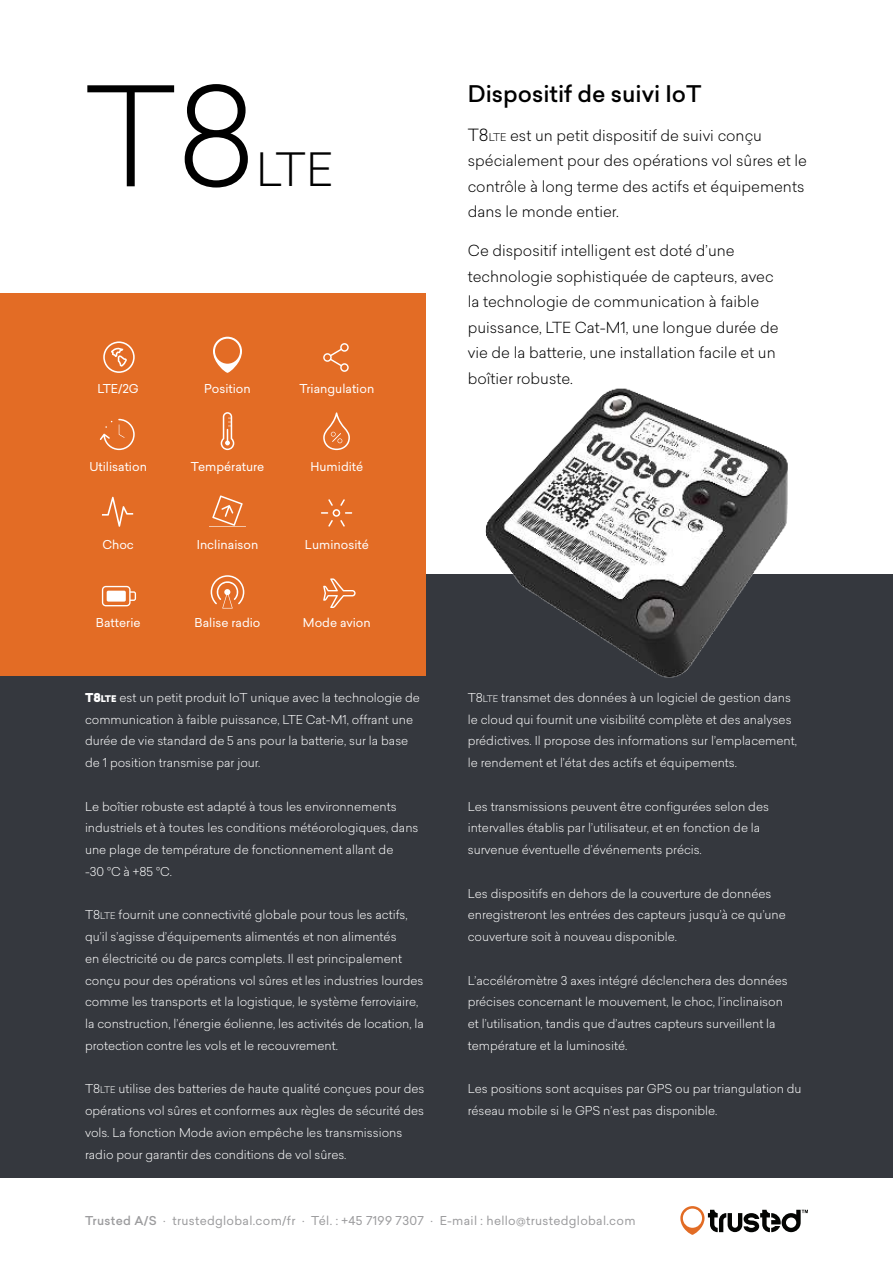
<style>
.page{position:relative;width:893px;height:1263px;background:#fff}
.page>*{position:absolute;margin:0;border:0;box-sizing:border-box;transform-origin:0 0}
.t1{font:300 135px "Sailec";color:#000}
.t2{font:300 45px "Sailec";color:#000}
.t3{font:500 22.5px "Sailec";color:#000}
.t4{font:300 15px/25.5px "Sailec";color:#000}
.t5{font:300 12px/21.8px "Sailec";color:#fff}
.t6{font:12px "Sailec";color:#fff}
.t7{font:12px "Sailec";letter-spacing:.025em;color:#9c9c9e}
.s1{font-weight:900}
.s2{font-weight:900;font-size:9px}
.s3{font-size:9px}
.s4{font-size:16.5px}
.s5{font-size:10.5px}
.s6{font-weight:500}
</style>
<div class="page">
<div style="left:0;top:574px;width:893px;height:604px;background:#35383e"></div>
<svg style="left:680px;top:1206px;width:128px;height:29px"></svg>
<img style="left:485px;top:388px;width:303px;height:290px">
<div style="left:0;top:293px;width:425px;height:383px;background:#e36c25"></div>
<svg style="left:102px;top:497px;width:31px;height:30px"></svg>
<svg style="left:323px;top:578px;width:33px;height:30px"></svg>
<svg style="left:102px;top:586px;width:34px;height:20px"></svg>
<svg style="left:211px;top:575px;width:33px;height:33px"></svg>
<svg style="left:323px;top:343px;width:26px;height:29px"></svg>
<svg style="left:103px;top:341px;width:32px;height:32px"></svg>
<svg style="left:213px;top:337px;width:29px;height:36px"></svg>
<svg style="left:100px;top:419px;width:35px;height:31px"></svg>
<svg style="left:221px;top:412px;width:13px;height:38px"></svg>
<svg style="left:323px;top:412px;width:27px;height:38px"></svg>
<svg style="left:321px;top:499px;width:31px;height:28px"></svg>
<svg style="left:209px;top:495px;width:37px;height:32px"></svg>
<h1 class="t1" style="left:85px;top:80px;width:173px">T8</h1>
<h2 class="t2" style="left:256px;top:151px;width:78px">LTE</h2>
<p class="t6" style="left:98px;top:383px;width:43px">LTE/2G</p>
<p class="t6" style="left:204px;top:383px;width:48px">Position</p>
<p class="t6" style="left:299px;top:383px;width:76px">Triangulation</p>
<p class="t6" style="left:89px;top:461px;width:59px">Utilisation</p>
<p class="t6" style="left:191px;top:461px;width:75px">Température</p>
<p class="t6" style="left:311px;top:461px;width:54px">Humidité</p>
<p class="t6" style="left:102px;top:539px;width:33px">Choc</p>
<p class="t6" style="left:197px;top:539px;width:63px">Inclinaison</p>
<p class="t6" style="left:305px;top:539px;width:65px">Luminosité</p>
<p class="t6" style="left:96px;top:617px;width:46px">Batterie</p>
<p class="t6" style="left:195px;top:617px;width:68px">Balise radio</p>
<p class="t6" style="left:303px;top:617px;width:69px">Mode avion</p>
<p class="t5" style="left:85px;top:688px;width:336px"><span class="s1">T8</span><span class="s2">LTE</span> est un petit produit IoT unique avec la technologie de communication à faible puissance, LTE Cat-M1, offrant une durée de vie standard de 5 ans pour la batterie, sur la base de 1 position transmise par jour.</p>
<p class="t5" style="left:85px;top:796px;width:335px">Le boîtier robuste est adapté à tous les environnements industriels et à toutes les conditions météorologiques, dans une plage de température de fonctionnement allant de<br>-30 °C à +85 °C.</p>
<p class="t5" style="left:85px;top:905px;width:340px">T8<span class="s3">LTE</span> fournit une connectivité globale pour tous les actifs, qu’il s’agisse d’équipements alimentés et non alimentés<br>en électricité ou de parcs complets. Il est principalement conçu pour des opérations vol sûres et les industries lourdes comme les transports et la logistique, le système ferroviaire, la construction, l’énergie éolienne, les activités de location, la protection contre les vols et le recouvrement.</p>
<p class="t5" style="left:85px;top:1079px;width:341px">T8<span class="s3">LTE</span> utilise des batteries de haute qualité conçues pour des opérations vol sûres et conformes aux règles de sécurité des vols. La fonction Mode avion empêche les transmissions radio pour garantir des conditions de vol sûres.</p>
<h3 class="t3" style="left:468px;top:84px;width:235px">Dispositif de suivi IoT</h3>
<p class="t4" style="left:468px;top:124px;width:341px"><span class="s4">T8</span><span class="s5">LTE</span> est un petit dispositif de suivi conçu spécialement pour des opérations vol sûres et le contrôle à long terme des actifs et équipements dans le monde entier.</p>
<p class="t4" style="left:468px;top:240px;width:312px">Ce dispositif intelligent est doté d’une technologie sophistiquée de capteurs, avec la technologie de communication à faible puissance, LTE Cat-M1, une longue durée de vie de la batterie, une installation facile et un boîtier robuste.</p>
<p class="t5" style="left:468px;top:688px;width:331px">T8<span class="s3">LTE</span> transmet des données à un logiciel de gestion dans le cloud qui fournit une visibilité complète et des analyses prédictives. Il propose des informations sur l’emplacement, le rendement et l’état des actifs et équipements.</p>
<p class="t5" style="left:468px;top:796px;width:303px">Les transmissions peuvent être configurées selon des intervalles établis par l’utilisateur, et en fonction de la survenue éventuelle d’événements précis.</p>
<p class="t5" style="left:468px;top:883px;width:320px">Les dispositifs en dehors de la couverture de données enregistreront les entrées des capteurs jusqu’à ce qu’une couverture soit à nouveau disponible.</p>
<p class="t5" style="left:468px;top:970px;width:322px">L’accéléromètre 3 axes intégré déclenchera des données précises concernant le mouvement, le choc, l’inclinaison et l’utilisation, tandis que d’autres capteurs surveillent la température et la luminosité.</p>
<p class="t5" style="left:468px;top:1079px;width:335px">Les positions sont acquises par GPS ou par triangulation du réseau mobile si le GPS n’est pas disponible.</p>
<p class="t7" style="left:85px;top:1215px;width:552px"><span class="s6">Trusted A/S</span> · trustedglobal.com/fr · Tél. : +45 7199 7307 · E-mail : hello@trustedglobal.com</p>
</div>
